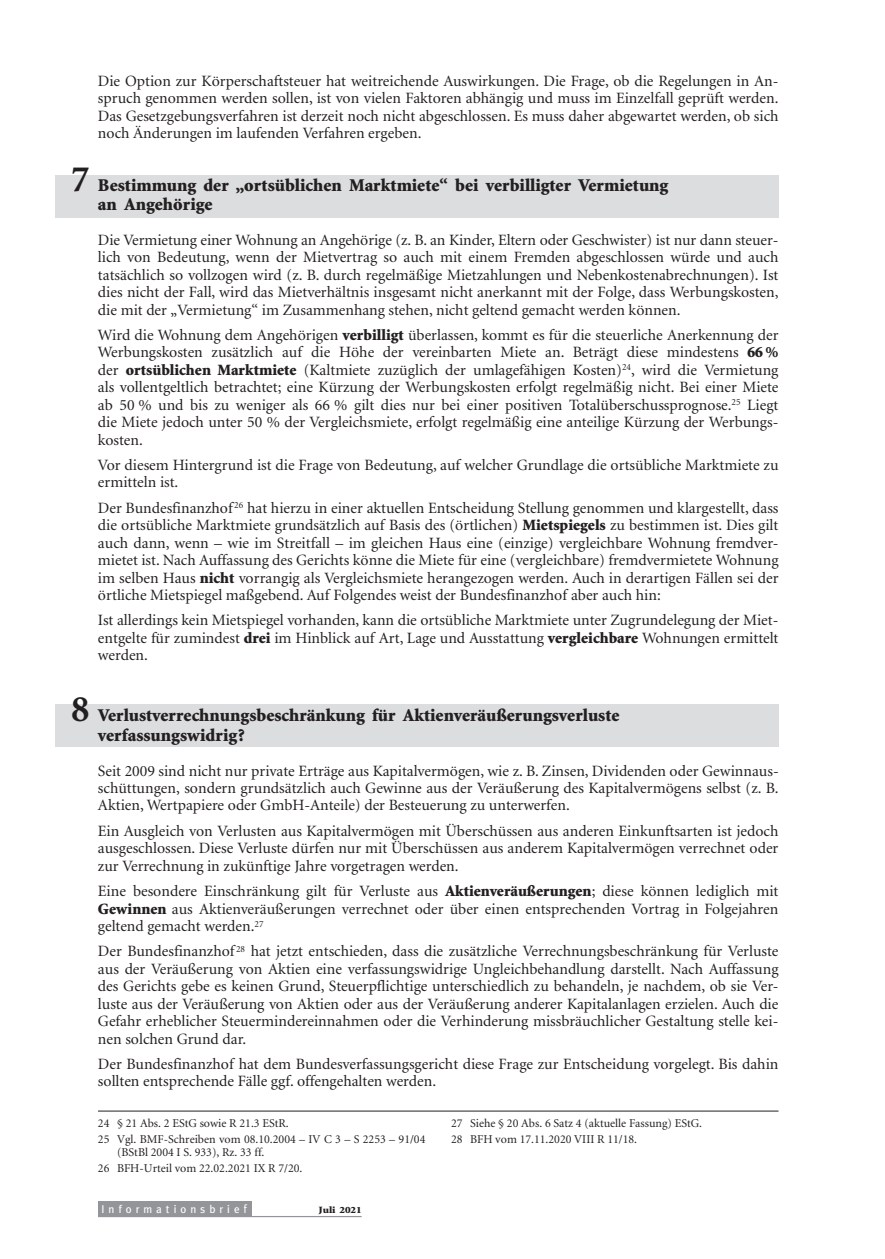
<style>
.page{position:relative;width:885px;height:1259px;background:#fff}
.page>*{position:absolute;margin:0;border:0;box-sizing:border-box;transform-origin:0 0}
.t1{font:900 18px/19.2px "Minion";color:#231f20}
.t2{font:15.75px/17.4px "Minion";color:#231f20;text-align:justify}
.t3{font:12px/15.9px "Minion";color:#231f20}
.t4{font:11.25px "Meta";letter-spacing:.36em;color:#fff}
.t5{font:900 9.6px "Minion";color:#231f20;scale:1.15 1}
.s1{font-weight:700;font-size:37.5px}
.s2{font-weight:900}
.s3{font-size:12px}
</style>
<div class="page">
<div style="left:55px;top:175px;width:723px;height:43px;background:#dcdddf"></div>
<div style="left:55px;top:705px;width:723px;height:42px;background:#dcdddf"></div>
<div style="left:98px;top:1200px;width:153px;height:16px;background:#939598"></div>
<hr style="left:98px;top:1216px;width:264px;height:1px;background:#939598">
<hr style="left:98px;top:1111px;width:680px;height:1px;background:#231f20">
<p class="t2" style="left:98px;top:73px;width:682px">Die Option zur Körperschaftsteuer hat weitreichende Auswirkungen. Die Frage, ob die Regelungen in An&shy;spruch genommen werden sollen, ist von vielen Faktoren abhängig und muss im Einzelfall geprüft werden.<br>Das Gesetzgebungsverfahren ist derzeit noch nicht abgeschlossen. Es muss daher abgewartet werden, ob sich noch Änderungen im laufenden Verfahren ergeben.</p>
<p class="t1" style="left:98px;top:177px;width:572px;text-indent:-27px"><span class="s1">7</span> Bestimmung der „ortsüblichen Marktmiete“ bei verbilligter Vermietung an Angehörige</p>
<p class="t2" style="left:98px;top:232px;width:682px">Die Vermietung einer Wohnung an Angehörige (z. B. an Kinder, Eltern oder Geschwister) ist nur dann steuer&shy;lich von Bedeutung, wenn der Mietvertrag so auch mit einem Fremden abgeschlossen würde und auch tatsächlich so vollzogen wird (z. B. durch regelmäßige Mietzahlungen und Nebenkostenabrechnungen). Ist dies nicht der Fall, wird das Mietverhältnis insgesamt nicht anerkannt mit der Folge, dass Werbungskosten, die mit der „Vermietung“ im Zusammenhang stehen, nicht geltend gemacht werden können.</p>
<p class="t2" style="left:98px;top:327px;width:682px">Wird die Wohnung dem Angehörigen <span class="s2">verbilligt</span> überlassen, kommt es für die steuerliche Anerkennung der Werbungskosten zusätzlich auf die Höhe der vereinbarten Miete an. Beträgt diese mindestens <span class="s2">66 % </span>der <span class="s2">ortsüblichen Marktmiete</span> (Kaltmiete zuzüglich der umlagefähigen Kosten)<sup>24</sup>, wird die Vermietung als vollentgeltlich betrachtet; eine Kürzung der Werbungskosten erfolgt regelmäßig nicht. Bei einer Miete ab 50 % und bis zu weniger als 66 % gilt dies nur bei einer positiven Totalüberschussprognose.<sup>25</sup> Liegt die Miete jedoch unter 50 % der Vergleichsmiete, erfolgt regelmäßig eine anteilige Kürzung der Werbungs&shy;kosten.</p>
<p class="t2" style="left:98px;top:458px;width:682px">Vor diesem Hintergrund ist die Frage von Bedeutung, auf welcher Grundlage die ortsübliche Marktmiete zu ermitteln ist.</p>
<p class="t2" style="left:98px;top:500px;width:682px">Der Bundesfinanzhof <sup>26</sup> hat hierzu in einer aktuellen Entscheidung Stellung genommen und klargestellt, dass die ortsübliche Marktmiete grundsätzlich auf Basis des (örtlichen) <span class="s2">Mietspiegels</span> zu bestimmen ist. Dies gilt auch dann, wenn – wie im Streitfall – im gleichen Haus eine (einzige) vergleichbare Wohnung fremdver&shy;mietet ist. Nach Auffassung des Gerichts könne die Miete für eine (vergleichbare) fremdvermietete Wohnung im selben Haus <span class="s2">nicht</span> vorrangig als Vergleichsmiete herangezogen werden. Auch in derartigen Fällen sei der örtliche Mietspiegel maßgebend. Auf Folgendes weist der Bundesfinanzhof aber auch hin:</p>
<p class="t2" style="left:98px;top:613px;width:682px">Ist allerdings kein Mietspiegel vorhanden, kann die ortsübliche Marktmiete unter Zugrundelegung der Miet&shy;entgelte für zumindest <span class="s2">drei</span> im Hinblick auf Art, Lage und Ausstattung <span class="s2">vergleichbare</span> Wohnungen ermittelt werden.</p>
<p class="t1" style="left:98px;top:708px;width:523px;text-indent:-27px"><span class="s1">8</span> Verlustverrechnungsbeschränkung für Aktienveräußerungsverluste verfassungswidrig?</p>
<p class="t2" style="left:98px;top:763px;width:682px">Seit 2009 sind nicht nur private Erträge aus Kapitalvermögen, wie z. B. Zinsen, Dividenden oder Gewinnaus&shy;schüttungen, sondern grundsätzlich auch Gewinne aus der Veräußerung des Kapitalvermögens selbst (z. B.<br>Aktien, Wertpapiere oder GmbH-Anteile) der Besteuerung zu unterwerfen.</p>
<p class="t2" style="left:98px;top:823px;width:682px">Ein Ausgleich von Verlusten aus Kapitalvermögen mit Überschüssen aus anderen Einkunftsarten ist jedoch ausgeschlossen. Diese Verluste dürfen nur mit Überschüssen aus anderem Kapitalvermögen verrechnet oder zur Verrechnung in zukünftige Jahre vorgetragen werden.</p>
<p class="t2" style="left:98px;top:884px;width:682px">Eine besondere Einschränkung gilt für Verluste aus <span class="s2">Aktienveräußerungen</span>; diese können lediglich mit <span class="s2">Gewinnen</span> aus Aktienveräußerungen verrechnet oder über einen entsprechenden Vortrag in Folgejahren geltend gemacht werden.<sup>27</sup></p>
<p class="t2" style="left:98px;top:944px;width:682px">Der Bundesfinanzhof <sup>28</sup> hat jetzt entschieden, dass die zusätzliche Verrechnungsbeschränkung für Verluste aus der Veräußerung von Aktien eine verfassungswidrige Ungleichbehandlung darstellt. Nach Auffassung des Gerichts gebe es keinen Grund, Steuerpflichtige unterschiedlich zu behandeln, je nachdem, ob sie Ver&shy;luste aus der Veräußerung von Aktien oder aus der Veräußerung anderer Kapitalanlagen erzielen. Auch die Gefahr erheblicher Steuermindereinnahmen oder die Verhinderung missbräuchlicher Gestaltung stelle kei&shy;nen solchen Grund dar.</p>
<p class="t2" style="left:98px;top:1056px;width:682px">Der Bundesfinanzhof hat dem Bundesverfassungsgericht diese Frage zur Entscheidung vorgelegt. Bis dahin sollten entsprechende Fälle ggf. offengehalten werden.</p>
<p class="t3" style="left:98px;top:1116px;width:329px">24 § 21 Abs. 2 EStG sowie R 21.3 EStR.<br>25 Vgl. BMF-Schreiben vom 08.10.2004 – IV C 3 – S 2253 – 91/04</p>
<p class="t3" style="left:98px;top:1145px;width:206px;text-indent:19px">(BStBl 2004 I S. 933), Rz. 33 ff.<br>26 BFH-Urteil vom 22.02.2021 IX R 7/20.</p>
<p class="t3" style="left:451px;top:1116px;width:253px">27 Siehe § 20 Abs. 6 Satz 4 (aktuelle Fassung) EStG.<br>28 BFH vom 17.11.2020 VIII R 11/18.</p>
<p class="t4" style="left:101px;top:1202px;width:147px">Informationsbrie<span class="s3">f</span></p>
<p class="t5" style="left:318px;top:1206px;width:39px">Juli 2021</p>
</div>
